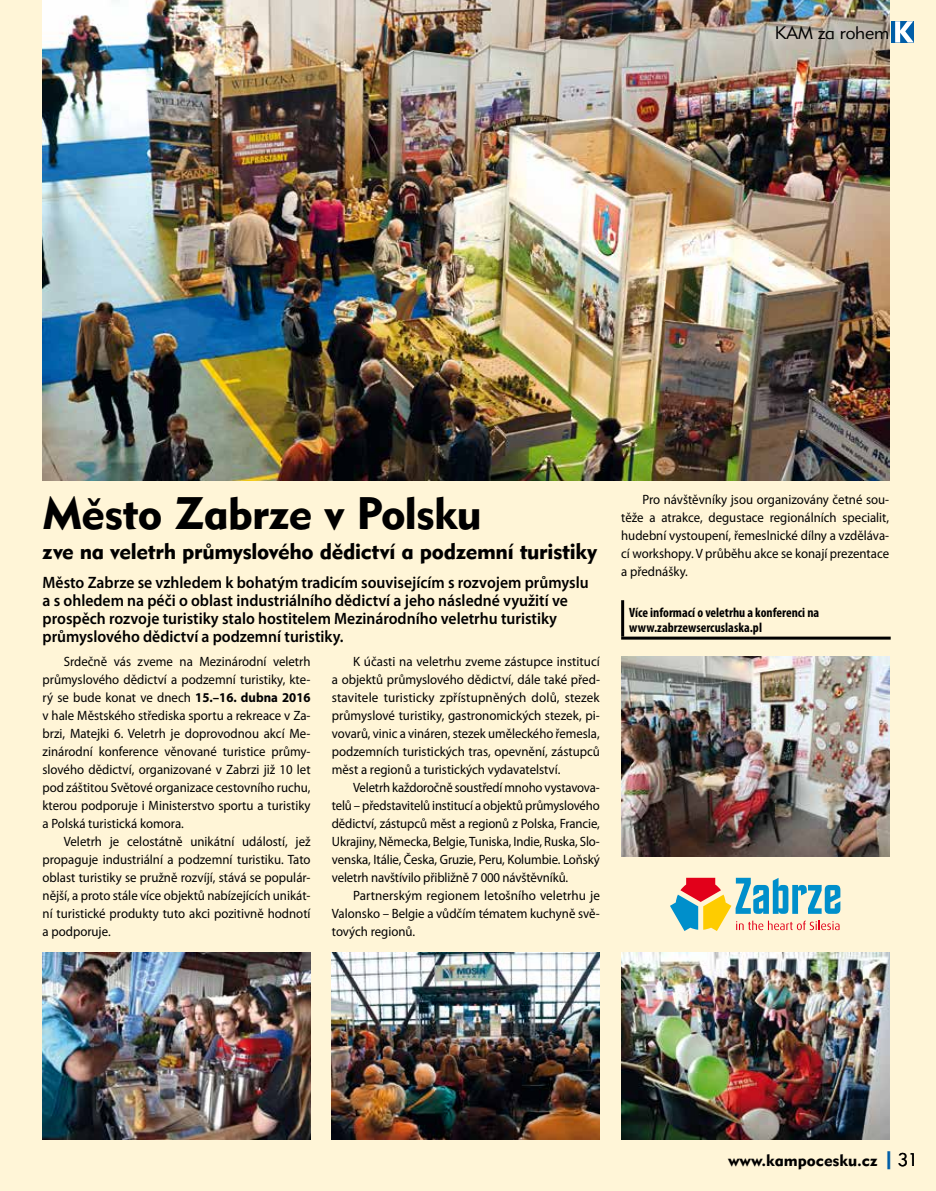
<style>
.page{position:relative;width:936px;height:1191px;background:#fff}
.page>*{position:absolute;margin:0;border:0;box-sizing:border-box;transform-origin:0 0}
.t1{font:45px "Geometric 415 AT Black A";letter-spacing:-.015em;color:#000}
.t2{font:22.5px "Geometric 415 AT Black A";letter-spacing:-.015em;color:#000}
.t3{font:18px "Geometric 415 AT Lite A";letter-spacing:-.01em;color:#000}
.t4{font:600 16.5px/18px "Myriad Pro";color:#000;scale:.95 1}
.t5{font:16.5px "Geometric 415 AT Black A";color:#000}
.t6{font:13.5px/18px "Myriad Pro";color:#000;text-align:justify;scale:.95 1}
.t7{font:13.5px/18px "Myriad Pro";color:#000;text-align:justify;scale:.96 1}
.t8{font:13.5px/18px "Myriad Pro";color:#000;text-align:justify;scale:.94 1}
.t9{font:13.5px/18px "Myriad Pro";color:#000;text-align:justify}
.t10{font:700 condensed 13.5px/15px "Myriad Pro";color:#000}
.s1{font-weight:700}
.s2{font-size:18px;color:#005ea8}
.s3{font-family:"Geometric 415 AT Lite A";font-size:18px}
</style>
<div class="page">
<div style="left:0;top:0;width:935px;height:1191px;background:#fff5d7"></div>
<hr style="left:621px;top:600px;width:3px;height:36px;background:#000">
<hr style="left:621px;top:636px;width:269px;height:3px;background:#000">
<img style="left:43px;top:952px;width:267px;height:188px">
<img style="left:332px;top:952px;width:268px;height:188px">
<img style="left:621px;top:952px;width:268px;height:188px">
<img style="left:621px;top:656px;width:268px;height:200px">
<img style="left:43px;top:0;width:846px;height:480px">
<svg style="left:670px;top:877px;width:170px;height:54px"></svg>
<div style="left:891px;top:21px;width:22px;height:22px;background:#005ea8"></div>
<svg style="left:895px;top:21px;width:18px;height:22px"></svg>
<h3 class="t3" style="left:774px;top:21px;width:116px">KAM za rohem</h3>
<h1 class="t1" style="left:43px;top:485px;width:440px">Město Zabrze v Polsku</h1>
<h2 class="t2" style="left:43px;top:537px;width:556px">zve na veletrh průmyslového dědictví a podzemní turistiky</h2>
<p class="t4" style="left:43px;top:572px;width:576px">Město Zabrze se vzhledem k bohatým tradicím souvisejícím s rozvojem průmyslu a s ohledem na péči o oblast industriálního dědictví a jeho následné využití ve prospěch rozvoje turistiky stalo hostitelem Mezinárodního veletrhu turistiky průmyslového dědictví a podzemní turistiky.</p>
<p class="t6" style="left:43px;top:652px;width:284px;text-indent:21px">Srdečně vás zveme na Mezinárodní veletrh průmyslového dědictví a podzemní turistiky, kte&shy;rý se bude konat ve dnech <span class="s1">15.–16. dubna 2016 </span>v hale Městského střediska sportu a rekreace v Za&shy;brzi, Matejki 6. Veletrh je doprovodnou akcí Me&shy;zinárodní konference věnované turistice průmy&shy;slového dědictví, organizované v Zabrzi již 10 let pod záštitou Světové organizace cestovního ruchu, kterou podporuje i Ministerstvo sportu a turistiky a Polská turistická komora.</p>
<p class="t6" style="left:43px;top:832px;width:284px;text-indent:21px">Veletrh je celostátně unikátní událostí, jež propaguje industriální a podzemní turistiku. Tato oblast turistiky se pružně rozvíjí, stává se populár&shy;nější, a proto stále více objektů nabízejících unikát&shy;ní turistické produkty tuto akci pozitivně hodnotí a podporuje.</p>
<p class="t7" style="left:332px;top:652px;width:281px;text-indent:21px">K účasti na veletrhu zveme zástupce institucí a objektů průmyslového dědictví, dále také před&shy;stavitele turisticky zpřístupněných dolů, stezek průmyslové turistiky, gastronomických stezek, pi&shy;vovarů, vinic a vináren, stezek uměleckého řemesla, podzemních turistických tras, opevnění, zástupců měst a regionů a turistických vydavatelství.</p>
<p class="t8" style="left:332px;top:778px;width:287px;text-indent:21px">Veletrh každoročně soustředí mnoho vystavova&shy;telů – představitelů institucí a objektů průmyslového dědictví, zástupců měst a regionů z Polska, Francie, Ukrajiny, Německa, Belgie, Tuniska, Indie, Ruska, Slo&shy;venska, Itálie, Česka, Gruzie, Peru, Kolumbie. Loňský veletrh navštívilo přibližně 7 000 návštěvníků.</p>
<p class="t9" style="left:332px;top:886px;width:270px;text-indent:21px">Partnerským regionem letošního veletrhu je Valonsko – Belgie a vůdčím tématem kuchyně svě&shy;tových regionů.</p>
<p class="t6" style="left:621px;top:490px;width:283px;text-indent:21px">Pro návštěvníky jsou organizovány četné sou&shy;těže a atrakce, degustace regionálních specialit, hudební vystoupení, řemeslnické dílny a vzděláva&shy;cí workshopy. V průběhu akce se konají prezentace a přednášky.</p>
<p class="t10" style="left:629px;top:604px;width:192px">Více informací o veletrhu a konferenci na www.zabrzewsercuslaska.pl</p>
<p class="t5" style="left:728px;top:1150px;width:192px">www.kampocesku.cz <span class="s2">|</span><span class="s3">31</span></p>
</div>
